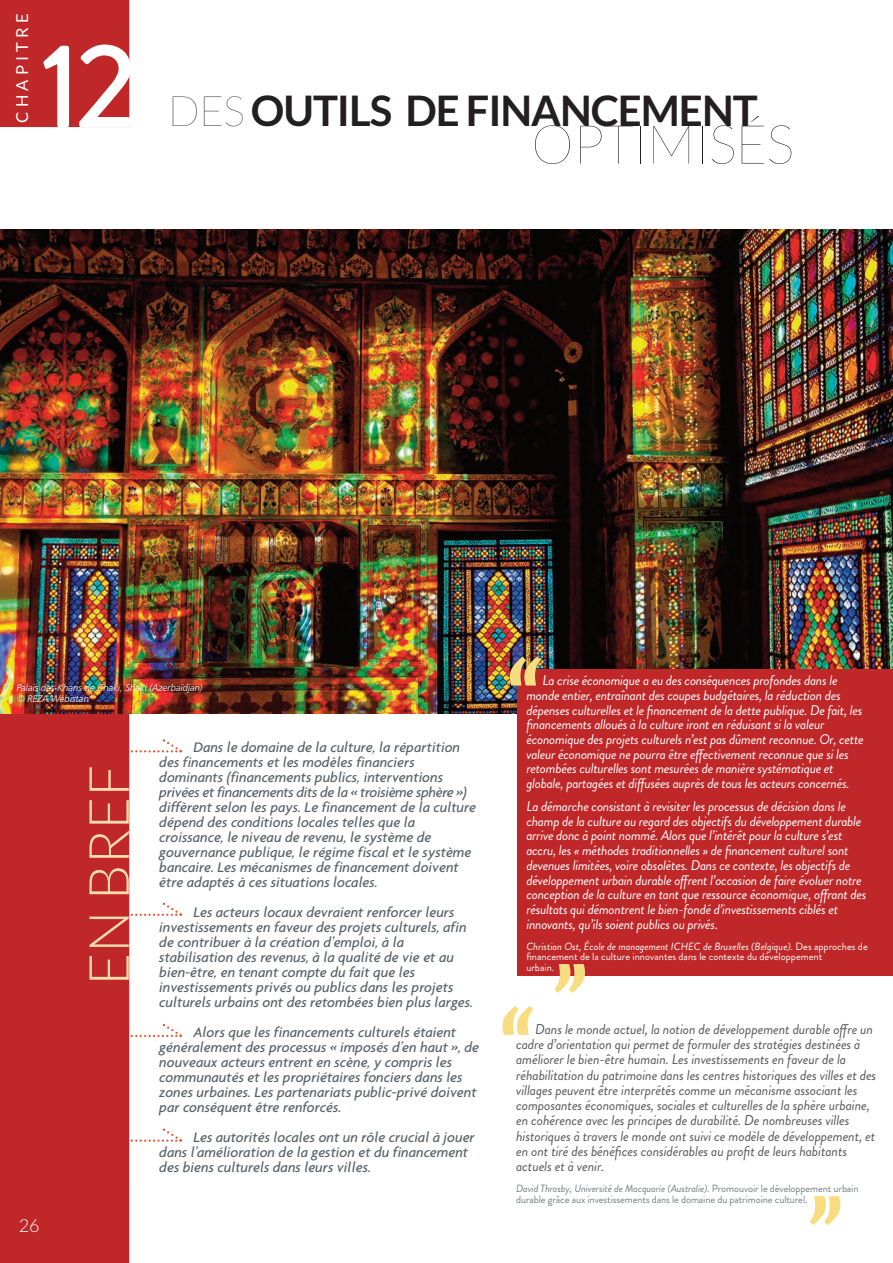
<style>
.page{position:relative;width:893px;height:1263px;background:#fff}
.page>*{position:absolute;margin:0;border:0;box-sizing:border-box;transform-origin:0 0}
.t1{font:500 120px "Brandon Grotesque";color:#fff}
.t2{font:300 55.5px "Lato";color:#f9ddae}
.t3{font:100 54px "Lato";letter-spacing:-.025em;color:#231f20}
.t4{font:700 42px "Lato";letter-spacing:-.025em;color:#231f20}
.t5{font:300 18px "Lato";color:#fff}
.t6{font:16.5px "Lato";letter-spacing:.25em;color:#fff}
.t7{font:italic 500 15px/15px "Agenda";color:#5a6267}
.t8{font:italic 14.25px/15.3px "Brandon Grotesque";letter-spacing:-.01em;color:#57585a}
.t9{font:italic 13.95px/14.7px "Brandon Grotesque";letter-spacing:-.02em;color:#fff}
.t10{font:10.5px/10.5px "Brandon Grotesque";letter-spacing:-.01em;color:#767e83}
.t11{font:10.5px/10.5px "Brandon Grotesque";color:#fff}
.t12{font:9.75px/10.5px "Humanist 777 BT Light Italic B";letter-spacing:-.01em;color:#fff}
.s1{font-weight:100}
.s2{font-style:italic}
</style>
<div class="page">
<svg style="left:129px;top:1127px;width:53px;height:15px"></svg>
<svg style="left:129px;top:737px;width:53px;height:16px"></svg>
<svg style="left:129px;top:901px;width:53px;height:15px"></svg>
<svg style="left:129px;top:1022px;width:53px;height:15px"></svg>
<div style="left:0;top:671px;width:129px;height:592px;background:#c02729"></div>
<div style="left:0;top:0;width:129px;height:127px;background:#c02729"></div>
<img style="left:0;top:229px;width:893px;height:485px">
<svg style="left:809px;top:1196px;width:31px;height:29px"></svg>
<svg style="left:502px;top:1006px;width:31px;height:29px"></svg>
<div style="left:517px;top:669px;width:376px;height:306px;background:#c02729"></div>
<svg style="left:554px;top:964px;width:31px;height:29px"></svg>
<svg style="left:510px;top:657px;width:30px;height:29px"></svg>
<p class="t6" style="left:13px;top:123px;width:110px;rotate:-90deg">CHAPITRE</p>
<h1 class="t1" style="left:40px;top:43px;width:99px">12</h1>
<h3 class="t4" style="left:168px;top:87px;width:591px"><span class="s1">DES</span> OUTILS DE FINANCEMENT</h3>
<h3 class="t3" style="left:531px;top:113px;width:265px">OPTIMISÉS</h3>
<p class="t12" style="left:17px;top:684px;width:188px">Palais des Khans de Chaki, Shaki (Azerbaïdjan) © REZA/Webistan*</p>
<p class="t5" style="left:19px;top:1216px;width:22px">26</p>
<h2 class="t2" style="left:77px;top:985px;width:222px;rotate:-90deg">EN BREF</h2>
<p class="t7" style="left:159px;top:739px;width:318px;text-indent:34px">Dans le domaine de la culture, la répartition des financements et les modèles financiers dominants (financements publics, interventions privées et financements dits de la « troisième sphère ») diffèrent selon les pays. Le financement de la culture dépend des conditions locales telles que la croissance, le niveau de revenu, le système de gouvernance publique, le régime fiscal et le système bancaire. Les mécanismes de financement doivent être adaptés à ces situations locales.</p>
<p class="t7" style="left:159px;top:904px;width:315px;text-indent:34px">Les acteurs locaux devraient renforcer leurs investissements en faveur des projets culturels, afin de contribuer à la création d’emploi, à la stabilisation des revenus, à la qualité de vie et au bien-être, en tenant compte du fait que les investissements privés ou publics dans les projets culturels urbains ont des retombées bien plus larges.</p>
<p class="t7" style="left:159px;top:1024px;width:321px;text-indent:34px">Alors que les financements culturels étaient généralement des processus « imposés d’en haut », de nouveaux acteurs entrent en scène, y compris les communautés et les propriétaires fonciers dans les zones urbaines. Les partenariats public-privé doivent par conséquent être renforcés.</p>
<p class="t7" style="left:159px;top:1129px;width:317px;text-indent:34px">Les autorités locales ont un rôle crucial à jouer dans l’amélioration de la gestion et du financement des biens culturels dans leurs villes.</p>
<p class="t9" style="left:526px;top:675px;width:339px;text-indent:16px">La crise économique a eu des conséquences profondes dans le monde entier, entraînant des coupes budgétaires, la réduction des dépenses culturelles et le financement de la dette publique. De fait, les financements alloués à la culture iront en réduisant si la valeur économique des projets culturels n’est pas dûment reconnue. Or, cette valeur économique ne pourra être effectivement reconnue que si les retombées culturelles sont mesurées de manière systématique et globale, partagées et diffusées auprès de tous les acteurs concernés.</p>
<p class="t9" style="left:526px;top:801px;width:342px">La démarche consistant à revisiter les processus de décision dans le champ de la culture au regard des objectifs du développement durable arrive donc à point nommé. Alors que l’intérêt pour la culture s’est accru, les « méthodes traditionnelles » de financement culturel sont devenues limitées, voire obsolètes. Dans ce contexte, les objectifs de développement urbain durable offrent l’occasion de faire évoluer notre conception de la culture en tant que ressource économique, offrant des résultats qui démontrent le bien-fondé d’investissements ciblés et innovants, qu’ils soient publics ou privés.</p>
<p class="t11" style="left:526px;top:942px;width:343px"><span class="s2">Christian Ost, École de management ICHEC de Bruxelles (Belgique).</span> Des approches de financement de la culture innovantes dans le contexte du développement<br>urbain.</p>
<p class="t8" style="left:516px;top:1023px;width:362px;text-indent:19px">Dans le monde actuel, la notion de développement durable offre un cadre d’orientation qui permet de formuler des stratégies destinées à améliorer le bien-être humain. Les investissements en faveur de la réhabilitation du patrimoine dans les centres historiques des villes et des villages peuvent être interprétés comme un mécanisme associant les composantes économiques, sociales et culturelles de la sphère urbaine, en cohérence avec les principes de durabilité. De nombreuses villes historiques à travers le monde ont suivi ce modèle de développement, et en ont tiré des bénéfices considérables au profit de leurs habitants actuels et à venir.</p>
<p class="t10" style="left:516px;top:1185px;width:344px"><span class="s2">David Throsby, Université de Macquarie (Australie).</span> Promouvoir le développement urbain durable grâce aux investissements dans le domaine du patrimoine culturel.</p>
</div>
